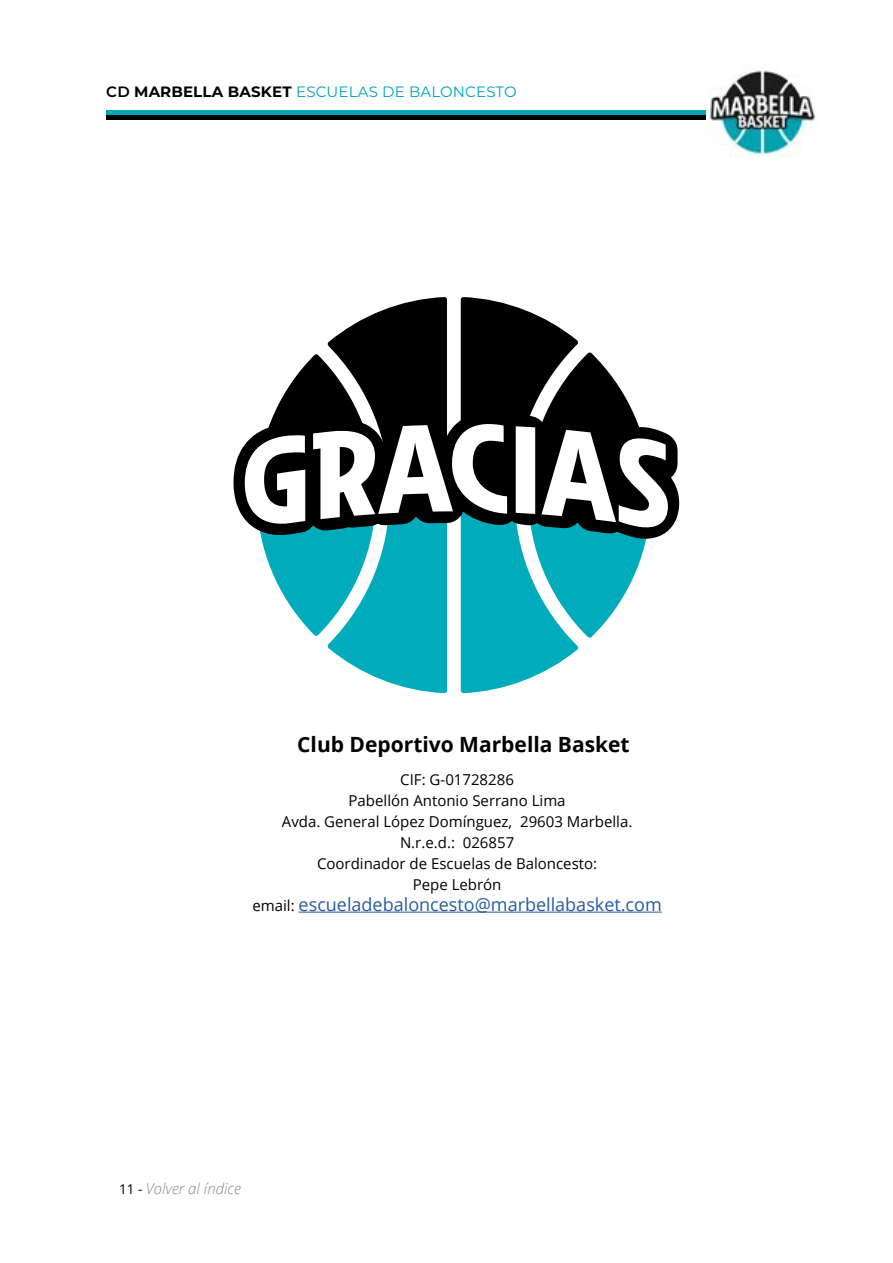
<style>
.page{position:relative;width:893px;height:1263px;background:#fff}
.page>*{position:absolute;margin:0;border:0;box-sizing:border-box;transform-origin:0 0}
.t1{font:700 21px "Open Sans";color:#000}
.t2{font:18px "Open Sans";color:#275b9b}
.t3{font:15px/21px "Open Sans";color:#000;text-align:center}
.t4{font:15px "Montserrat";letter-spacing:.01em;color:#00a4b7}
.t5{font:italic 300 15px "Open Sans";color:#878787}
.s1{font-weight:600;color:#000}
.s2{font-weight:700;color:#000}
.s3{font-size:15px;color:#000}
.s4{font-weight:400;font-style:normal;font-size:13.5px;color:#000}
</style>
<div class="page">
<div style="left:106px;top:111px;width:702px;height:8px;background:#00a4b7"></div>
<hr style="left:106px;top:115px;width:702px;height:4px;background:#000">
<img style="left:706px;top:65px;width:110px;height:92px">
<svg style="left:233px;top:297px;width:447px;height:396px"></svg>
<hr style="left:299px;top:912px;width:363px;height:1px;background:#275b9b">
<p class="t4" style="left:106px;top:82px;width:412px"><span class="s1">CD</span> <span class="s2">MARBELLA BASKET</span> ESCUELAS DE BALONCESTO</p>
<h1 class="t1" style="left:297px;top:729px;width:334px">Club Deportivo Marbella Basket</h1>
<p class="t3" style="left:282px;top:768px;width:352px">CIF: G-01728286<br>Pabellón Antonio Serrano Lima<br>Avda. General López Domínguez, 29603 Marbella.<br>N.r.e.d.: 026857<br>Coordinador de Escuelas de Baloncesto:<br>Pepe Lebrón</p>
<p class="t2" style="left:252px;top:892px;width:411px"><span class="s3">email:</span> escueladebaloncesto@marbellabasket.com</p>
<p class="t5" style="left:119px;top:1178px;width:123px"><span class="s4">11 -</span> Volver al índice</p>
</div>
